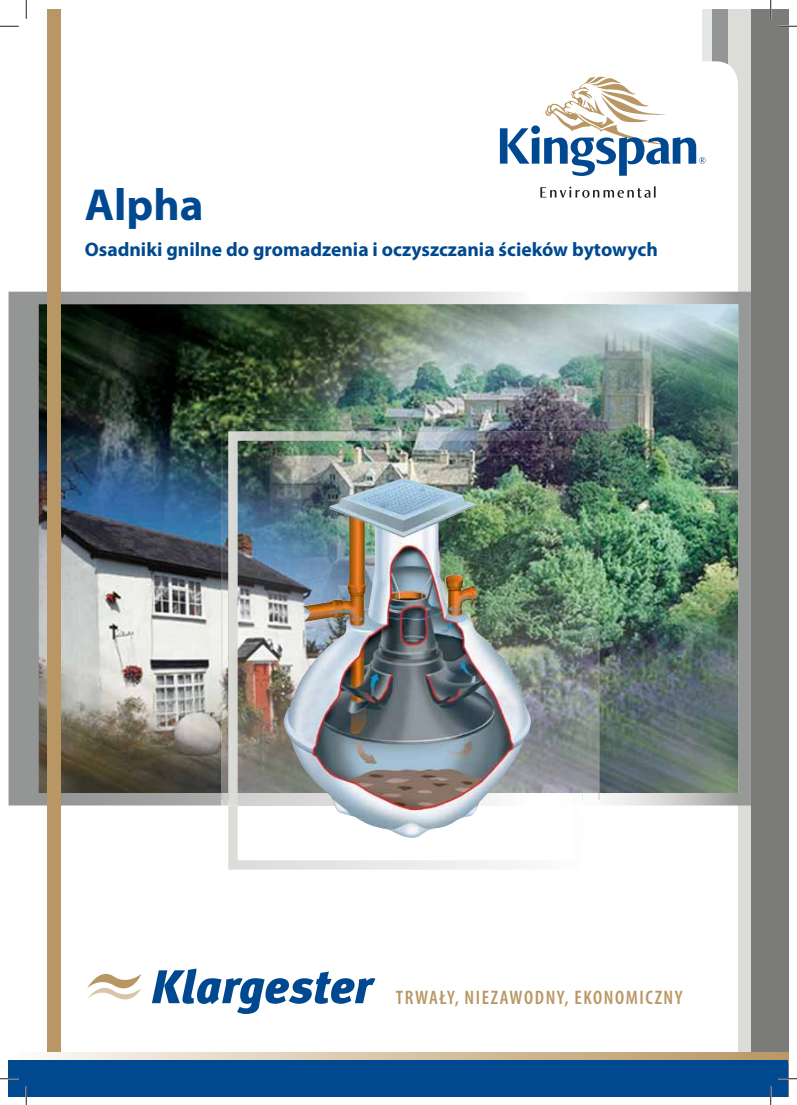
<style>
.page{position:relative;width:797px;height:1105px;background:#fff}
.page>*{position:absolute;margin:0;border:0;box-sizing:border-box;transform-origin:0 0}
.t1{font:700 45px "Myriad Pro";color:#004990}
.t2{font:700 19.62px "Myriad Pro";color:#004990}
.t3{font:600 condensed 19.62px "Myriad Pro";letter-spacing:.08em;color:#b99764}
</style>
<div class="page">
<div style="left:9px;top:292px;width:17px;height:513px;background:#949695"></div>
<div style="left:702px;top:9px;width:23px;height:1087px;background:#e5e7e4"></div>
<div style="left:712px;top:9px;width:23px;height:1087px;background:#949695"></div>
<div style="left:748px;top:9px;width:40px;height:1087px;background:#7b7b79"></div>
<div style="left:727px;top:9px;width:23px;height:1087px;background:#dcdcd8"></div>
<div style="left:608px;top:61px;width:130px;height:1035px;background:#fff;border-radius:22px"></div>
<svg style="left:500px;top:77px;width:205px;height:99px"></svg>
<svg style="left:540px;top:186px;width:115px;height:12px"></svg>
<svg style="left:87px;top:974px;width:54px;height:25px"></svg>
<svg style="left:152px;top:968px;width:223px;height:46px"></svg>
<img style="left:26px;top:292px;width:725px;height:513px">
<div style="left:47px;top:9px;width:14px;height:1087px;background:#b99764"></div>
<svg style="left:40px;top:1053px;width:748px;height:6px"></svg>
<div style="left:9px;top:1059px;width:779px;height:37px;background:#004990"></div>
<img style="left:238px;top:472px;width:335px;height:321px">
<img style="left:583px;top:461px;width:16px;height:332px">
<img style="left:221px;top:461px;width:7px;height:332px">
<img style="left:221px;top:419px;width:378px;height:42px">
<img style="left:221px;top:793px;width:378px;height:12px">
<img style="left:283px;top:478px;width:248px;height:315px">
<img style="left:228px;top:793px;width:355px;height:77px">
<img style="left:228px;top:431px;width:355px;height:41px">
<img style="left:573px;top:471px;width:10px;height:322px">
<img style="left:228px;top:471px;width:10px;height:322px">
<svg style="left:0;top:25px;width:19px;height:2px"></svg>
<svg style="left:778px;top:25px;width:19px;height:2px"></svg>
<svg style="left:0;top:1078px;width:19px;height:1px"></svg>
<svg style="left:778px;top:1078px;width:19px;height:1px"></svg>
<svg style="left:25px;top:0;width:2px;height:19px"></svg>
<svg style="left:25px;top:1086px;width:2px;height:19px"></svg>
<svg style="left:770px;top:0;width:1px;height:19px"></svg>
<svg style="left:770px;top:1086px;width:1px;height:19px"></svg>
<h1 class="t1" style="left:85px;top:188px;width:120px">Alpha</h1>
<p class="t2" style="left:85px;top:242px;width:574px">Osadniki gnilne do gromadzenia i oczyszczania ścieków bytowych</p>
<p class="t3" style="left:396px;top:986px;width:288px">TRWAŁY, NIEZAWODNY, EKONOMICZNY</p>
</div>
